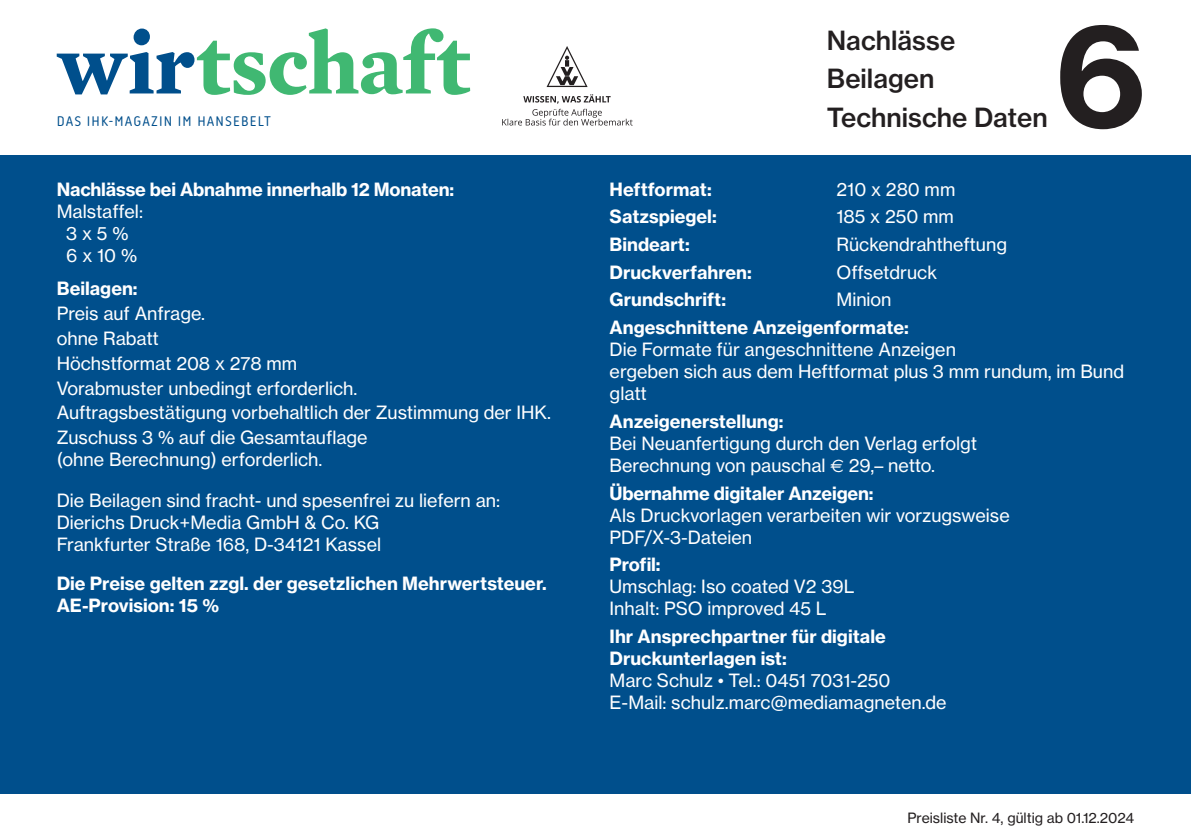
<style>
.page{position:relative;width:1191px;height:840px;background:#fff}
.page>*{position:absolute;margin:0;border:0;box-sizing:border-box;transform-origin:0 0}
.t1{font:140px "N Haas Grotesk TX Pro 75 Bd";color:#231f20}
.t2{font:26px/38.6px "N Haas Grotesk TX Pro 65 Md";color:#231f20}
.t3{font:18px/22px "N Haas Grotesk TX Pro 55 Rg";color:#fff}
.t4{font:18px/22px "N Haas Grotesk TX Pro 75 Bd";color:#fff}
.t5{font:14.4px "Korb";letter-spacing:.08em;color:#004f8c}
.t6{font:14px "N Haas Grotesk TX Pro 55 Rg";color:#231f20}
</style>
<div class="page">
<div style="left:0;top:155px;width:1191px;height:639px;background:#004f8c"></div>
<svg style="left:57px;top:28px;width:413px;height:67px"></svg>
<svg style="left:502px;top:46px;width:130px;height:79px"></svg>
<p class="t5" style="left:57px;top:113px;width:216px">DAS IHK-MAGAZIN IM HANSEBELT</p>
<p class="t4" style="left:57px;top:178px;width:399px">Nachlässe bei Abnahme innerhalb 12 Monaten:</p>
<p class="t3" style="left:57px;top:200px;width:88px;text-align:center">Malstaffel:<br>3 x 5 %<br>6 x 10 %</p>
<p class="t4" style="left:57px;top:277px;width:82px">Beilagen:</p>
<p class="t3" style="left:57px;top:301px;width:496px;line-height:24.8px">Preis auf Anfrage.<br>ohne Rabatt<br>Höchstformat 208 x 278 mm<br>Vorabmuster unbedingt erforderlich.<br>Auftragsbestätigung vorbehaltlich der Zustimmung der IHK.<br>Zuschuss 3 % auf die Gesamtauflage</p>
<p class="t3" style="left:57px;top:448px;width:267px">(ohne Berechnung) erforderlich.</p>
<p class="t3" style="left:57px;top:488px;width:445px">Die Beilagen sind fracht- und spesenfrei zu liefern an:<br>Dierichs Druck+Media GmbH &amp; Co. KG<br>Frankfurter Straße 168, D-34121 Kassel</p>
<p class="t4" style="left:57px;top:572px;width:491px">Die Preise gelten zzgl. der gesetzlichen Mehrwertsteuer.<br>AE-Provision: 15 %</p>
<h2 class="t2" style="left:827px;top:21px;width:222px">Nachlässe<br>Beilagen<br>Technische Daten</h2>
<h1 class="t1" style="left:1054px;top:-13px;width:93px">6</h1>
<p class="t4" style="left:609px;top:178px;width:104px">Heftformat:</p>
<p class="t3" style="left:836px;top:178px;width:120px">210 x 280 mm</p>
<p class="t4" style="left:609px;top:206px;width:109px">Satzspiegel:</p>
<p class="t3" style="left:836px;top:206px;width:119px">185 x 250 mm</p>
<p class="t4" style="left:609px;top:233px;width:82px">Bindeart:</p>
<p class="t3" style="left:836px;top:233px;width:172px">Rückendrahtheftung</p>
<p class="t4" style="left:609px;top:261px;width:144px">Druckverfahren:</p>
<p class="t3" style="left:836px;top:261px;width:102px">Offsetdruck</p>
<p class="t4" style="left:609px;top:289px;width:118px">Grundschrift:</p>
<p class="t3" style="left:836px;top:289px;width:57px">Minion</p>
<p class="t4" style="left:609px;top:316px;width:301px">Angeschnittene Anzeigenformate:</p>
<p class="t3" style="left:609px;top:338px;width:516px">Die Formate für angeschnittene Anzeigen<br>ergeben sich aus dem Heftformat plus 3 mm rundum, im Bund glatt</p>
<p class="t4" style="left:609px;top:410px;width:175px">Anzeigenerstellung:</p>
<p class="t3" style="left:609px;top:432px;width:369px">Bei Neuanfertigung durch den Verlag erfolgt<br>Berechnung von pauschal</p>
<p class="t3" style="left:848px;top:454px;width:88px">29,– netto.</p>
<p class="t4" style="left:609px;top:482px;width:265px">Übernahme digitaler Anzeigen:</p>
<p class="t3" style="left:609px;top:504px;width:402px">Als Druckvorlagen verarbeiten wir vorzugsweise<br>PDF/X-3-Dateien</p>
<p class="t4" style="left:609px;top:553px;width:52px">Profil:</p>
<p class="t3" style="left:609px;top:575px;width:246px">Umschlag: Iso coated V2 39L<br>Inhalt: PSO improved 45 L</p>
<p class="t4" style="left:609px;top:625px;width:278px">Ihr Ansprechpartner für digitale<br>Druckunterlagen ist:</p>
<p class="t3" style="left:609px;top:669px;width:338px">Marc Schulz • Tel.: 0451 7031-250<br>E-Mail: schulz.marc@mediamagneten.de</p>
<p class="t6" style="left:907px;top:808px;width:228px">Preisliste Nr. 4, gültig ab 01.12.2024</p>
</div>
